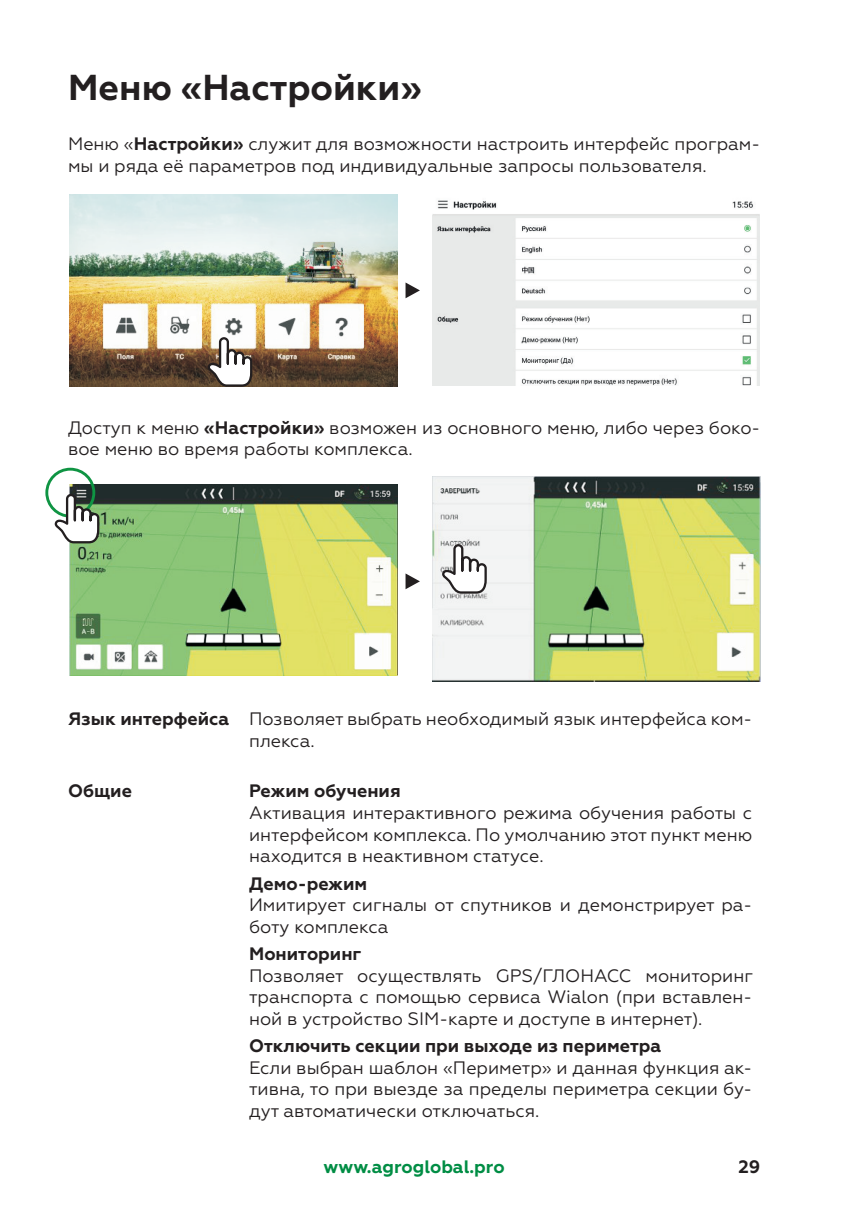
<style>
.page{position:relative;width:851px;height:1214px;background:#fff}
.page>*{position:absolute;margin:0;border:0;box-sizing:border-box;transform-origin:0 0}
.t1{font:700 36px "Geometria";color:#231f20}
.t2{font:18px/21.6px "Geometria";color:#231f20}
.t3{font:700 18px "Geometria";color:#231f20}
.t4{font:700 18px "Geometria";color:#008d44}
.s1{font-weight:700}
</style>
<div class="page">
<img style="left:432px;top:476px;width:328px;height:205px">
<img style="left:70px;top:484px;width:327px;height:191px">
<img style="left:70px;top:194px;width:327px;height:192px">
<svg style="left:207px;top:338px;width:46px;height:49px"></svg>
<svg style="left:442px;top:543px;width:46px;height:51px"></svg>
<svg style="left:405px;top:282px;width:15px;height:16px"></svg>
<svg style="left:405px;top:573px;width:15px;height:16px"></svg>
<div style="left:45px;top:467px;width:50px;height:50px;border:3px solid #0f9443;border-radius:50%"></div>
<svg style="left:55px;top:492px;width:45px;height:52px"></svg>
<img style="left:432px;top:200px;width:327px;height:186px">
<h1 class="t1" style="left:68px;top:66px;width:355px">Меню «Настройки»</h1>
<p class="t2" style="left:68px;top:133px;width:693px">Меню «<span class="s1">Настройки»</span> служит для возможности настроить интерфейс програм&shy;мы и ряда её параметров под индивидуальные запросы пользователя.</p>
<p class="t2" style="left:68px;top:416px;width:693px">Доступ к меню <span class="s1">«Настройки»</span> возможен из основного меню, либо через боко&shy;вое меню во время работы комплекса.</p>
<p class="t2" style="left:249px;top:708px;width:504px;text-indent:-181px"><span class="s1">Язык интерфейса</span> Позволяет выбрать необходимый язык интерфейса ком&shy;плекса.</p>
<p class="t3" style="left:68px;top:780px;width:65px">Общие</p>
<p class="t3" style="left:249px;top:780px;width:153px">Режим обучения</p>
<p class="t2" style="left:249px;top:801px;width:504px;text-align:justify">Активация интерактивного режима обучения работы с интерфейсом комплекса. По умолчанию этот пункт меню находится в неактивном статусе.</p>
<p class="t3" style="left:249px;top:872px;width:120px">Демо-режим</p>
<p class="t2" style="left:249px;top:893px;width:504px">Имитирует сигналы от спутников и демонстрирует ра&shy;боту комплекса</p>
<p class="t3" style="left:249px;top:942px;width:114px">Мониторинг</p>
<p class="t2" style="left:249px;top:964px;width:505px;text-align:justify">Позволяет осуществлять GPS/ГЛОНАСС мониторинг транспорта с помощью сервиса Wialon (при вставлен&shy;ной в устройство SIM-карте и доступе в интернет).</p>
<p class="t3" style="left:249px;top:1035px;width:413px">Отключить секции при выходе из периметра</p>
<p class="t2" style="left:249px;top:1056px;width:504px;text-align:justify">Если выбран шаблон «Периметр» и данная функция ак&shy;тивна, то при выезде за пределы периметра секции бу&shy;дут автоматически отключаться.</p>
<p class="t4" style="left:323px;top:1155px;width:183px">www.agroglobal.pro</p>
<p class="t3" style="left:738px;top:1156px;width:23px">29</p>
</div>
